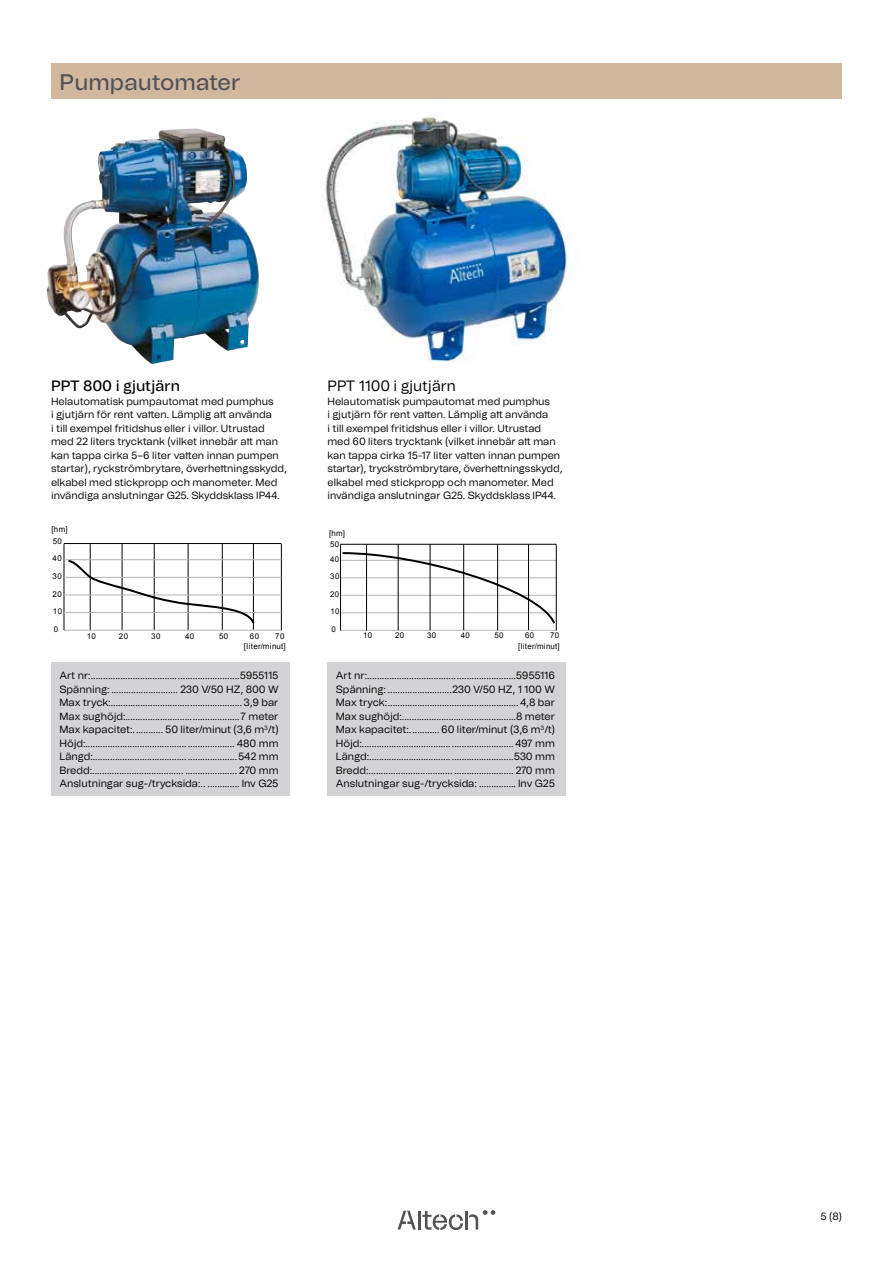
<style>
.page{position:relative;width:893px;height:1263px;background:#fff}
.page>*{position:absolute;margin:0;border:0;box-sizing:border-box;transform-origin:0 0}
.t1{font:500 22.5px "Tomato Grotesk";color:#525356}
.t2{font:15px "Tomato Grotesk";color:#000}
.t3{font:500 15px "Tomato Grotesk";letter-spacing:-.005em;color:#000}
.t4{font:10.5px/13.5px "Tomato Grotesk";color:#000}
.t5{font:7.95px/17.5px "Arial";letter-spacing:.045em;color:#000}
</style>
<div class="page">
<hr style="left:465px;top:1211px;width:3px;height:18px;background:#525356">
<svg style="left:398px;top:1211px;width:65px;height:19px"></svg>
<svg style="left:469px;top:1210px;width:26px;height:19px"></svg>
<div style="left:51px;top:662px;width:238px;height:134px;background:#d3d3d6"></div>
<hr style="left:64px;top:544px;width:1px;height:86px;background:#000">
<hr style="left:90px;top:544px;width:1px;height:86px;background:#000">
<hr style="left:122px;top:544px;width:1px;height:86px;background:#000">
<hr style="left:154px;top:544px;width:1px;height:86px;background:#000">
<hr style="left:188px;top:544px;width:1px;height:86px;background:#000">
<hr style="left:222px;top:544px;width:1px;height:86px;background:#000">
<hr style="left:253px;top:544px;width:1px;height:86px;background:#000">
<hr style="left:281px;top:544px;width:1px;height:86px;background:#000">
<hr style="left:64px;top:543px;width:217px;height:1px;background:#000">
<hr style="left:64px;top:559px;width:217px;height:1px;background:#b1b3b4">
<hr style="left:64px;top:577px;width:217px;height:1px;background:#b1b3b4">
<hr style="left:64px;top:595px;width:217px;height:1px;background:#b1b3b4">
<hr style="left:64px;top:612px;width:217px;height:1px;background:#b1b3b4">
<hr style="left:64px;top:630px;width:217px;height:1px;background:#b1b3b4">
<svg style="left:66px;top:559px;width:190px;height:67px"></svg>
<hr style="left:340px;top:544px;width:216px;height:1px;background:#000">
<hr style="left:340px;top:630px;width:216px;height:1px;background:#b2b3b8">
<hr style="left:340px;top:544px;width:1px;height:86px;background:#000">
<hr style="left:366px;top:544px;width:1px;height:86px;background:#000">
<hr style="left:398px;top:544px;width:1px;height:86px;background:#000">
<hr style="left:430px;top:544px;width:1px;height:86px;background:#000">
<hr style="left:463px;top:544px;width:1px;height:86px;background:#000">
<hr style="left:497px;top:544px;width:1px;height:86px;background:#000">
<hr style="left:528px;top:544px;width:1px;height:86px;background:#000">
<hr style="left:556px;top:544px;width:1px;height:86px;background:#000">
<svg style="left:341px;top:551px;width:216px;height:75px"></svg>
<div style="left:327px;top:662px;width:239px;height:134px;background:#d3d3d6"></div>
<img style="left:47px;top:128px;width:202px;height:236px">
<img style="left:325px;top:116px;width:251px;height:247px">
<div style="left:51px;top:64px;width:791px;height:35px;background:#d2b79f"></div>
<h1 class="t1" style="left:60px;top:66px;width:182px">Pumpautomater</h1>
<h2 class="t3" style="left:51px;top:375px;width:131px">PPT 800 i gjutjärn</h2>
<p class="t4" style="left:51px;top:394px;width:237px">Helautomatisk pumpautomat med pumphus<br>i gjutjärn för rent vatten. Lämplig att använda<br>i till exempel fritidshus eller i villor. Utrustad med 22 liters trycktank (vilket innebär att man kan tappa cirka 5–6 liter vatten innan pumpen startar), ryckströmbrytare, överhettningsskydd, elkabel med stickpropp och manometer. Med invändiga anslutningar G25. Skyddsklass IP44.</p>
<p class="t5" style="left:51px;top:523px;width:18px;line-height:11.7px">[hm]<br>50</p>
<p class="t5" style="left:53px;top:550px;width:11px">40</p>
<p class="t5" style="left:53px;top:567px;width:11px">30</p>
<p class="t5" style="left:53px;top:585px;width:11px">20</p>
<p class="t5" style="left:53px;top:602px;width:11px">10</p>
<p class="t5" style="left:54px;top:620px;width:6px">0</p>
<p class="t5" style="left:87px;top:627px;width:11px">10</p>
<p class="t5" style="left:119px;top:627px;width:11px">20</p>
<p class="t5" style="left:151px;top:627px;width:11px">30</p>
<p class="t5" style="left:185px;top:627px;width:11px">40</p>
<p class="t5" style="left:219px;top:627px;width:11px">50</p>
<p class="t5" style="left:250px;top:627px;width:11px">60</p>
<p class="t5" style="left:244px;top:630px;width:43px;line-height:10.6px;text-align:right">70 [liter/minut]</p>
<p class="t4" style="left:60px;top:668px;width:221px;text-align:justify">Art nr:............................................................5955115<br>Spänning: ........................... 230 V/50 HZ, 800 W Max tryck:.....................................................3,9 bar Max sughöjd:..............................................7 meter Max kapacitet:............ 50 liter/minut (3,6 m<sup>3</sup>/t)<br>Höjd:............................................................ 480 mm Längd:...................................... ....................542 mm Bredd:..................................... ..................... 270 mm Anslutningar sug-/trycksida:.. ............. Inv G25</p>
<h2 class="t2" style="left:327px;top:375px;width:130px">PPT 1100 i gjutjärn</h2>
<p class="t4" style="left:327px;top:394px;width:237px">Helautomatisk pumpautomat med pumphus<br>i gjutjärn för rent vatten. Lämplig att använda<br>i till exempel fritidshus eller i villor. Utrustad med 60 liters trycktank (vilket innebär att man kan tappa cirka 15-17 liter vatten innan pumpen startar), tryckströmbrytare, överhettningsskydd, elkabel med stickpropp och manometer. Med invändiga anslutningar G25. Skyddsklass IP44.</p>
<p class="t5" style="left:329px;top:527px;width:18px;line-height:11.6px">[hm]<br>50</p>
<p class="t5" style="left:330px;top:550px;width:11px;text-align:justify">40<br>30<br>20<br>10<br>0</p>
<p class="t5" style="left:518px;top:629px;width:43px;line-height:11.6px;text-align:right">70 [liter/minut]</p>
<p class="t4" style="left:336px;top:668px;width:221px;text-align:justify">Art nr:............................................................5955116<br>Spänning: ..........................230 V/50 HZ, 1 100 W Max tryck:..................................................... 4,8 bar Max sughöjd:..............................................8 meter Max kapacitet:............ 60 liter/minut (3,6 m<sup>3</sup>/t)<br>Höjd:.............................................................497 mm Längd:................................. .........................530 mm Bredd:.................................. ........................ 270 mm Anslutningar sug-/trycksida: ............... Inv G25</p>
<p class="t5" style="left:363px;top:626px;width:11px">10</p>
<p class="t5" style="left:395px;top:626px;width:11px">20</p>
<p class="t5" style="left:427px;top:626px;width:11px">30</p>
<p class="t5" style="left:461px;top:626px;width:11px">40</p>
<p class="t5" style="left:494px;top:626px;width:11px">50</p>
<p class="t5" style="left:525px;top:626px;width:11px">60</p>
<p class="t4" style="left:820px;top:1210px;width:23px">5 (8)</p>
</div>
